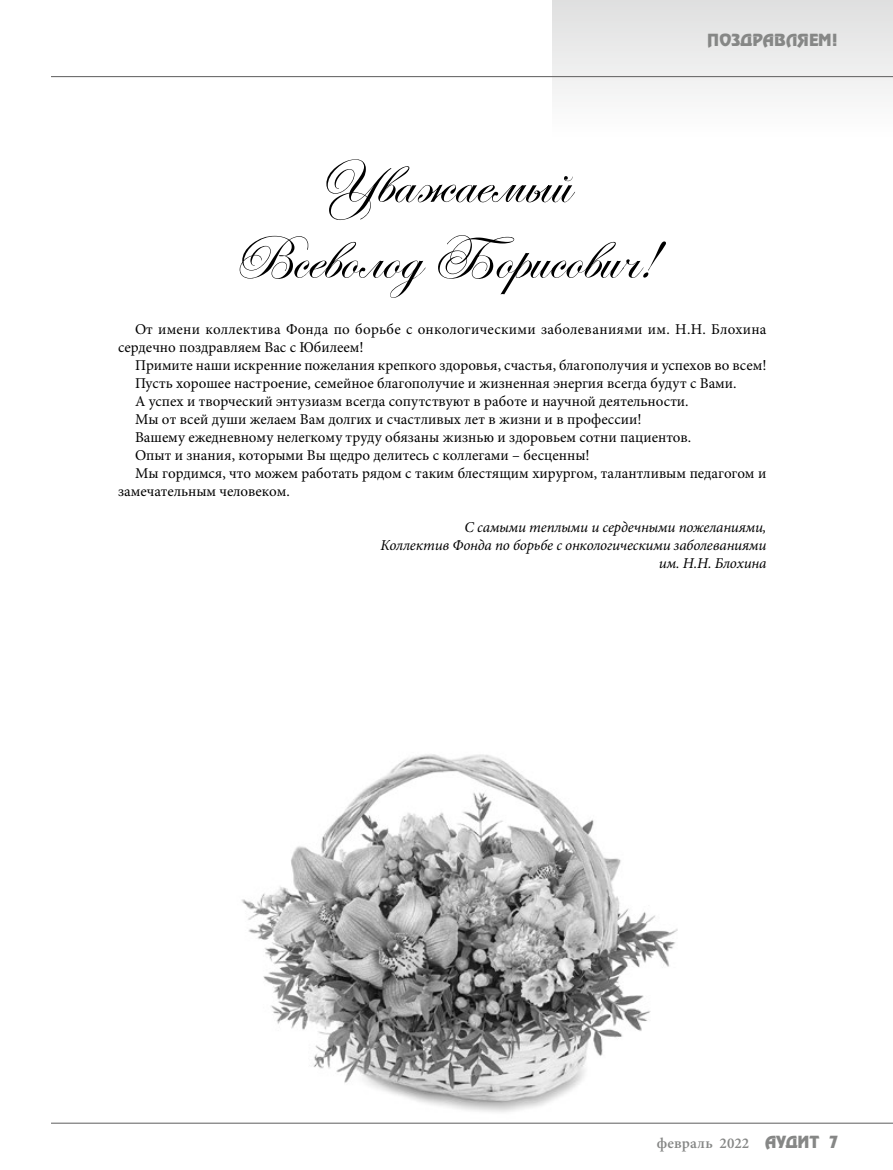
<style>
.page{position:relative;width:893px;height:1170px;background:#fff}
.page>*{position:absolute;margin:0;border:0;box-sizing:border-box;transform-origin:0 0}
.t1{font:63px/75.6px "Eseninscript One";color:#000;text-align:center}
.t2{font:15px/18px "Minion Pro";color:#000}
.t3{font:italic 15px/18px "Minion Pro";letter-spacing:-.01em;color:#000;text-align:right}
.t4{font:600 15px "Minion Pro";letter-spacing:.01em;color:#868786}
.t5{font:15px "AG Zeppelin C";letter-spacing:.01em;color:#868786}
.s1{font-family:"AG Zeppelin C";font-weight:400}
</style>
<div class="page">
<div style="left:553px;top:0;width:340px;height:138px;background:linear-gradient(to bottom,#dfdfdf,#fff)"></div>
<hr style="left:51px;top:76px;width:842px;height:1px;background:#6e6e6e">
<hr style="left:51px;top:1122px;width:842px;height:1px;background:#6e6e6e">
<img style="left:241px;top:754px;width:437px;height:358px">
<p class="t5" style="left:707px;top:31px;width:132px">ПОЗДРАВЛЯЕМ!</p>
<h1 class="t1" style="left:232px;top:149px;width:425px">Уважаемый<br>Всеволод Борисович!</h1>
<p class="t2" style="left:118px;top:320px;width:650px;text-indent:17px">От имени коллектива Фонда по борьбе с онкологическими заболеваниями им. Н.Н. Блохина сердечно поздравляем Вас с Юбилеем!</p>
<p class="t2" style="left:135px;top:356px;width:633px">Примите наши искренние пожелания крепкого здоровья, счастья, благополучия и успехов во всем!</p>
<p class="t2" style="left:135px;top:374px;width:603px">Пусть хорошее настроение, семейное благополучие и жизненная энергия всегда будут с Вами.</p>
<p class="t2" style="left:135px;top:392px;width:555px">А успех и творческий энтузиазм всегда сопутствуют в работе и научной деятельности.</p>
<p class="t2" style="left:135px;top:410px;width:508px">Мы от всей души желаем Вам долгих и счастливых лет в жизни и в профессии!</p>
<p class="t2" style="left:135px;top:428px;width:558px">Вашему ежедневному нелегкому труду обязаны жизнью и здоровьем сотни пациентов.</p>
<p class="t2" style="left:135px;top:446px;width:456px">Опыт и знания, которыми Вы щедро делитесь с коллегами – бесценны!</p>
<p class="t2" style="left:135px;top:464px;width:633px">Мы гордимся, что можем работать рядом с таким блестящим хирургом, талантливым педагогом и</p>
<p class="t2" style="left:118px;top:482px;width:173px">замечательным человеком.</p>
<p class="t3" style="left:381px;top:518px;width:387px">С самыми теплыми и сердечными пожеланиями,<br>Коллектив Фонда по борьбе с онкологическими заболеваниями им. Н.Н. Блохина</p>
<p class="t4" style="left:657px;top:1133px;width:182px">февраль 2022 <span class="s1">АУДИТ 7</span></p>
</div>
